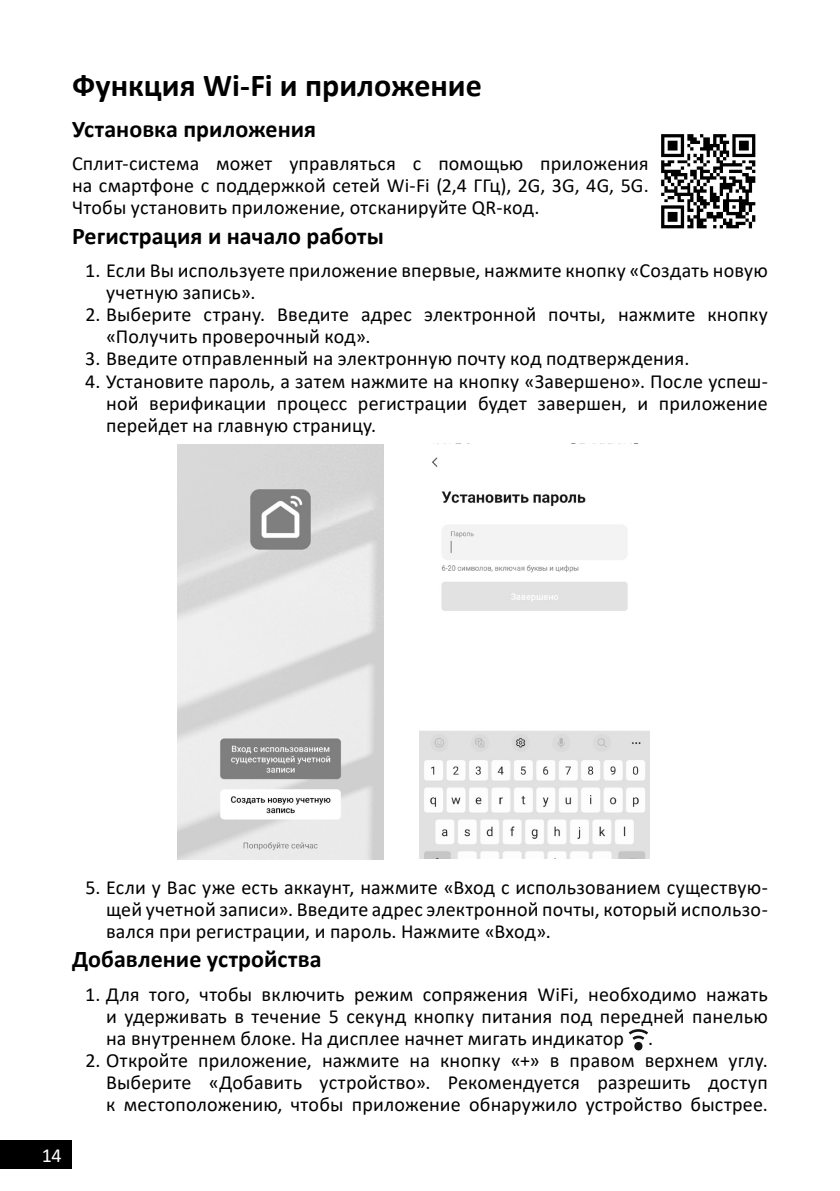
<style>
.page{position:relative;width:840px;height:1191px;background:#fff}
.page>*{position:absolute;margin:0;border:0;box-sizing:border-box;transform-origin:0 0}
.Заголовок_16{font:700 32px "Calibri";color:#000}
.Заголовок_12{font:700 24px "Calibri";color:#000}
.t1{font:20px/22px "Calibri";letter-spacing:.01em;color:#000}
.t2{font:20px "Calibri";color:#fff}
</style>
<div class="page">
<div style="left:0;top:1140px;width:72px;height:29px;background:#000"></div>
<svg style="left:628px;top:1029px;width:19px;height:21px"></svg>
<img style="left:177px;top:444px;width:206px;height:415px">
<img style="left:419px;top:457px;width:230px;height:401px">
<img style="left:661px;top:134px;width:95px;height:95px">
<p class="Заголовок_16" style="left:72px;top:63px;width:411px">Функция Wi-Fi и приложение</p>
<p class="Заголовок_12" style="left:72px;top:112px;width:245px">Установка приложения</p>
<p class="t1" style="left:72px;top:152px;width:577px">Сплит-система может управляться с помощью приложения на смартфоне с поддержкой сетей Wi‐Fi (2,4 ГГц), 2G, 3G, 4G, 5G.<br>Чтобы установить приложение, отсканируйте QR-код.</p>
<p class="Заголовок_12" style="left:72px;top:219px;width:313px">Регистрация и начало работы</p>
<p class="t1" style="left:106px;top:259px;width:663px;text-indent:-21px">1. Если Вы используете приложение впервые, нажмите кнопку «Создать новую учетную запись».</p>
<p class="t1" style="left:106px;top:303px;width:663px;text-indent:-21px">2. Выберите страну. Введите адрес электронной почты, нажмите кнопку «Получить проверочный код».</p>
<p class="t1" style="left:85px;top:347px;width:602px">3. Введите отправленный на электронную почту код подтверждения.</p>
<p class="t1" style="left:106px;top:369px;width:663px;text-align:justify;text-indent:-21px">4. Установите пароль, а затем нажмите на кнопку «Завершено». После успеш&shy;ной верификации процесс регистрации будет завершен, и приложение перейдет на главную страницу.</p>
<p class="t1" style="left:106px;top:875px;width:663px;text-align:justify;text-indent:-21px">5. Если у Вас уже есть аккаунт, нажмите «Вход с использованием существую&shy;щей учетной записи». Введите адрес электронной почты, который использо&shy;вался при регистрации, и пароль. Нажмите «Вход».</p>
<p class="Заголовок_12" style="left:72px;top:942px;width:251px">Добавление устройства</p>
<p class="t1" style="left:106px;top:982px;width:663px;text-align:justify;text-indent:-21px">1. Для того, чтобы включить режим сопряжения WiFi, необходимо нажать и удерживать в течение 5 секунд кнопку питания под передней панелью на внутреннем блоке. На дисплее начнет мигать индикатор .</p>
<p class="t1" style="left:106px;top:1048px;width:663px;text-indent:-21px">2. Откройте приложение, нажмите на кнопку «+» в правом верхнем углу.<br>Выберите «Добавить устройство». Рекомендуется разрешить доступ к местоположению, чтобы приложение обнаружило устройство быстрее.</p>
<p class="t2" style="left:42px;top:1142px;width:21px">14</p>
</div>
